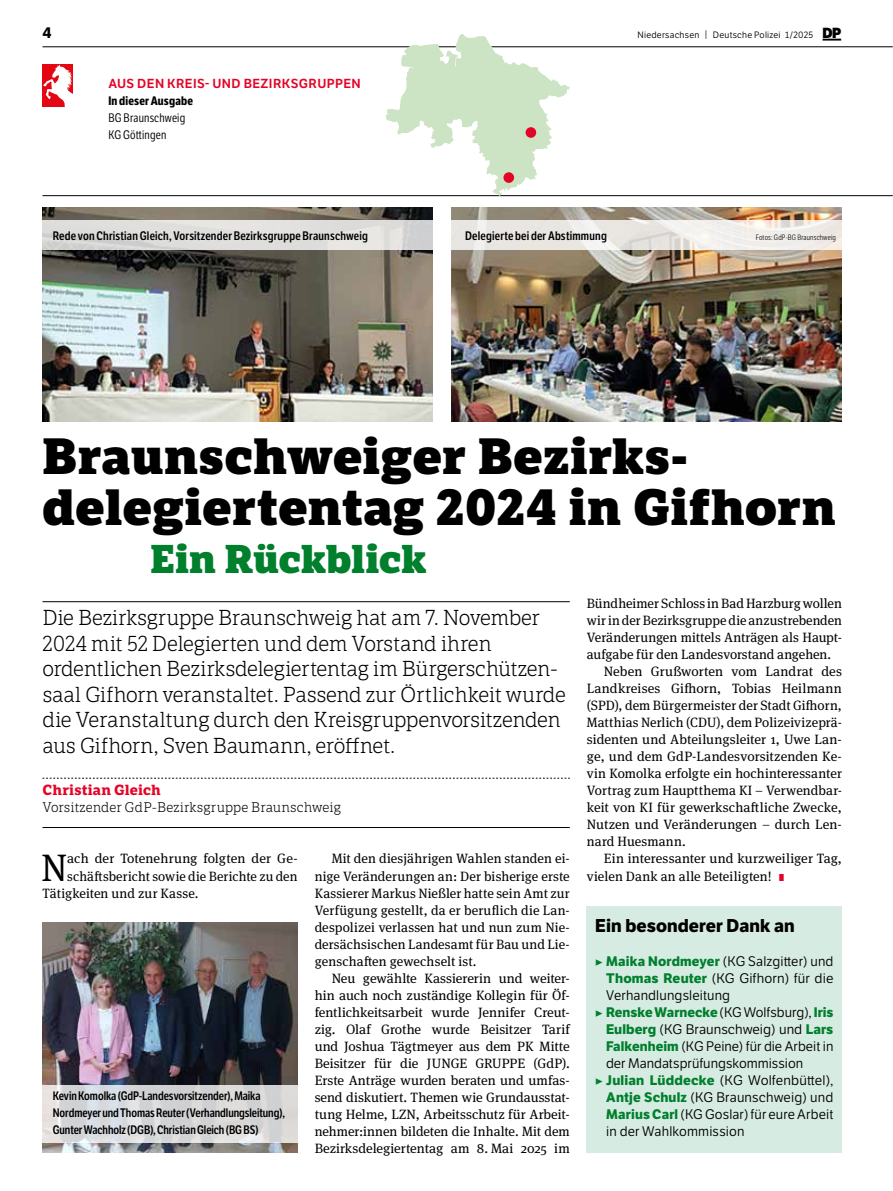
<style>
.page{position:relative;width:893px;height:1191px;background:#fff}
.page>*{position:absolute;margin:0;border:0;box-sizing:border-box;transform-origin:0 0}
.t1{font:800 49.5px/51px "LFT Etica Sheriff";letter-spacing:.01em;color:#000}
.t2{font:800 39px "LFT Etica Sheriff";color:#007f2d}
.t3{font:38.25px "Meta Serif Pro";color:#000}
.t4{font:300 21px/25.5px "LFT Etica Sheriff";letter-spacing:-.025em;color:#000}
.t5{font:700 18px "LFT Etica";letter-spacing:.005em;color:#000}
.t6{font:700 15px "LFT Etica";color:#000}
.t7{font:700 14.25px "LFT Etica Sheriff";letter-spacing:.015em;color:#e40428}
.t8{font:13.5px/17px "Meta Serif Pro";letter-spacing:.005em;color:#000;text-align:justify}
.t9{font:13.5px/17px "LFT Etica Bk";letter-spacing:.01em;color:#000;text-align:justify}
.t10{font:300 13.5px "LFT Etica Sheriff";color:#000}
.t11{font:700 13.5px "LFT Etica";letter-spacing:.005em;color:#007f2d}
.t12{font:12.75px "LFT Etica SB";letter-spacing:.03em;color:#e40428}
.t13{font:600 12px/17px "LFT Etica Condensed";color:#000}
.t14{font:12px/17px "LFT Etica Condensed";letter-spacing:.015em;color:#000}
.t15{font:700 12px "LFT Etica Condensed";letter-spacing:.015em;color:#000}
.t16{font:9px "LFT Etica Bk";letter-spacing:.025em;color:#000}
.t17{font:300 7.5px "LFT Etica Condensed";letter-spacing:.025em;color:#000}
.s1{font-size:9.3px}
.s2{font-family:"LFT Etica XB";font-size:14.25px}
.s3{font-family:"LFT Etica XB";font-size:9.75px;color:#e40428}
.s4{color:#007f2d}
.s5{font-family:"LFT Etica";font-weight:700;color:#007f2d}
.s6{font-family:"LFT Etica Bk";font-weight:400}
.s7{font-family:"LFT Etica Bk";font-weight:400;color:#000}
</style>
<div class="page">
<hr style="left:43px;top:195px;width:850px;height:1px;background:#000">
<hr style="left:43px;top:47px;width:850px;height:1px;background:#000">
<svg style="left:822px;top:39px;width:19px;height:2px"></svg>
<div style="left:43px;top:64px;width:30px;height:42px;background:#e30613"></div>
<svg style="left:43px;top:65px;width:30px;height:41px"></svg>
<hr style="left:43px;top:601px;width:527px;height:1px;background:#000">
<svg style="left:43px;top:778px;width:527px;height:1px"></svg>
<hr style="left:43px;top:827px;width:527px;height:1px;background:#000">
<svg style="left:385px;top:34px;width:185px;height:162px"></svg>
<div style="left:526px;top:127px;width:10px;height:11px;background:#e40428;border-radius:50%"></div>
<div style="left:503px;top:172px;width:11px;height:11px;background:#e40428;border-radius:50%"></div>
<div style="left:587px;top:906px;width:255px;height:246px;background:#d6ebe2"></div>
<img style="left:43px;top:207px;width:390px;height:214px">
<img style="left:452px;top:207px;width:390px;height:214px">
<img style="left:43px;top:922px;width:255px;height:230px">
<svg style="left:42px;top:220px;width:800px;height:30px;background:#e5e3e1"></svg>
<svg style="left:42px;top:1084px;width:256px;height:58px;background:#d5d5d7"></svg>
<p class="t6" style="left:43px;top:23px;width:11px">4</p>
<p class="t16" style="left:637px;top:29px;width:205px">Niedersachsen <span class="s1">|</span> Deutsche Polizei 1/2025 <span class="s2">DP</span></p>
<p class="t12" style="left:108px;top:76px;width:254px">AUS DEN KREIS- UND BEZIRKSGRUPPEN</p>
<p class="t15" style="left:108px;top:93px;width:86px">In dieser Ausgabe</p>
<p class="t14" style="left:108px;top:110px;width:78px">BG Braunschweig<br>KG Göttingen</p>
<p class="t13" style="left:53px;top:227px;width:317px">Rede von Christian Gleich, Vorsitzender Bezirksgruppe Braunschweig</p>
<p class="t13" style="left:465px;top:227px;width:143px">Delegierte bei der Abstimmung</p>
<p class="t17" style="left:756px;top:233px;width:82px">Fotos: GdP-BG Braunschweig</p>
<h1 class="t1" style="left:43px;top:431px;width:795px">Braunschweiger Bezirks&shy;delegiertentag 2024 in Gifhorn</h1>
<h2 class="t2" style="left:151px;top:534px;width:278px">Ein Rückblick</h2>
<p class="t4" style="left:43px;top:605px;width:525px">Die Bezirksgruppe Braunschweig hat am 7. November 2024 mit 52 Delegierten und dem Vorstand ihren ordentlichen Bezirksdelegiertentag im Bürgerschützen&shy;saal Gifhorn veranstaltet. Passend zur Örtlichkeit wurde die Veranstaltung durch den Kreisgruppenvorsitzenden aus Gifhorn, Sven Baumann, eröffnet.</p>
<p class="t7" style="left:43px;top:781px;width:120px">Christian Gleich</p>
<p class="t10" style="left:43px;top:799px;width:300px">Vorsitzender GdP-Bezirksgruppe Braunschweig</p>
<h3 class="t3" style="left:41px;top:839px;width:28px">N</h3>
<p class="t8" style="left:67px;top:849px;width:232px">ach der Totenehrung folgten der Ge-</p>
<p class="t8" style="left:587px;top:594px;width:257px">Bündheimer Schloss in Bad Harzburg wollen</p>
<p class="t8" style="left:587px;top:611px;width:257px">wir in der Bezirksgruppe die anzustrebenden</p>
<p class="t8" style="left:587px;top:628px;width:257px">Veränderungen mittels Anträgen als Haupt-</p>
<p class="t8" style="left:587px;top:645px;width:246px">aufgabe für den Landesvorstand angehen.</p>
<p class="t8" style="left:604px;top:662px;width:240px">Neben Grußworten vom Landrat des</p>
<p class="t8" style="left:587px;top:679px;width:257px">Landkreises Gifhorn, Tobias Heilmann</p>
<p class="t8" style="left:587px;top:696px;width:257px">(SPD), dem Bürgermeister der Stadt Gifhorn,</p>
<p class="t8" style="left:587px;top:713px;width:257px">Matthias Nerlich (CDU), dem Polizeivizeprä-</p>
<p class="t8" style="left:587px;top:730px;width:257px">sidenten und Abteilungsleiter 1, Uwe Lan-</p>
<p class="t8" style="left:587px;top:747px;width:257px">ge, und dem GdP-Landesvorsitzenden Ke-</p>
<p class="t8" style="left:587px;top:764px;width:257px">vin Komolka erfolgte ein hochinteressanter</p>
<p class="t8" style="left:587px;top:781px;width:257px">Vortrag zum Hauptthema KI – Verwendbar-</p>
<p class="t8" style="left:587px;top:798px;width:257px">keit von KI für gewerkschaftliche Zwecke,</p>
<p class="t8" style="left:587px;top:815px;width:257px">Nutzen und Veränderungen – durch Len-</p>
<p class="t8" style="left:587px;top:832px;width:100px">nard Huesmann.</p>
<p class="t8" style="left:604px;top:849px;width:240px">Ein interessanter und kurzweiliger Tag,</p>
<p class="t8" style="left:587px;top:866px;width:199px">vielen Dank an alle Beteiligten! <span class="s3">I</span></p>
<p class="t8" style="left:315px;top:849px;width:257px;text-indent:17px">Mit den diesjährigen Wahlen standen ei&shy;nige Veränderungen an: Der bisherige erste Kassierer Markus Nießler hatte sein Amt zur Verfügung gestellt, da er beruflich die Lan&shy;despolizei verlassen hat und nun zum Nie&shy;dersächsischen Landesamt für Bau und Lie&shy;genschaften gewechselt ist.</p>
<p class="t8" style="left:315px;top:968px;width:257px;text-indent:17px">Neu gewählte Kassiererin und weiter&shy;hin auch noch zuständige Kollegin für Öf&shy;fentlichkeitsarbeit wurde Jennifer Creut&shy;zig. Olaf Grothe wurde Beisitzer Tarif und Joshua Tägtmeyer aus dem PK Mitte Beisitzer für die JUNGE GRUPPE (GdP).<br>Erste Anträge wurden beraten und umfas&shy;send diskutiert. Themen wie Grundausstat&shy;tung Helme, LZN, Arbeitsschutz für Arbeit&shy;nehmer:innen bildeten die Inhalte. Mit dem Bezirksdelegiertentag am 8. Mai 2025 im</p>
<p class="t8" style="left:67px;top:866px;width:232px">schäftsbericht sowie die Berichte zu den</p>
<p class="t8" style="left:43px;top:883px;width:158px">Tätigkeiten und zur Kasse.</p>
<h3 class="t5" style="left:595px;top:914px;width:201px">Ein besonderer Dank an</h3>
<p class="t9" style="left:606px;top:952px;width:229px;text-indent:-11px"><span class="s4">b</span> <span class="s5">Maika Nordmeyer</span> (KG Salzgitter) und <span class="s5">Thomas Reuter</span> (KG Gifhorn) für die Verhandlungsleitung</p>
<p class="t11" style="left:595px;top:1003px;width:240px"><span class="s6">b</span> Renske Warnecke <span class="s7">(KG Wolfsburg),</span> Iris</p>
<p class="t9" style="left:606px;top:1020px;width:229px"><span class="s5">Eulberg</span> (KG Braunschweig) und <span class="s5">Lars</span></p>
<p class="t9" style="left:606px;top:1037px;width:229px"><span class="s5">Falkenheim</span> (KG Peine) für die Arbeit in</p>
<p class="t9" style="left:606px;top:1054px;width:199px">der Mandatsprüfungskommission</p>
<p class="t9" style="left:595px;top:1071px;width:240px"><span class="s4">b</span> <span class="s5">Julian Lüddecke</span> (KG Wolfenbüttel),</p>
<p class="t9" style="left:606px;top:1088px;width:229px"><span class="s5">Antje Schulz</span> (KG Braunschweig) und</p>
<p class="t9" style="left:606px;top:1105px;width:229px"><span class="s5">Marius Carl</span> (KG Goslar) für eure Arbeit</p>
<p class="t9" style="left:606px;top:1122px;width:140px">in der Wahlkommission</p>
<p class="t13" style="left:53px;top:1087px;width:234px">Kevin Komolka (GdP-Landesvorsitzender), Maika<br>Nordmeyer und Thomas Reuter (Verhandlungsleitung),<br>Gunter Wachholz (DGB), Christian Gleich (BG BS)</p>
</div>
